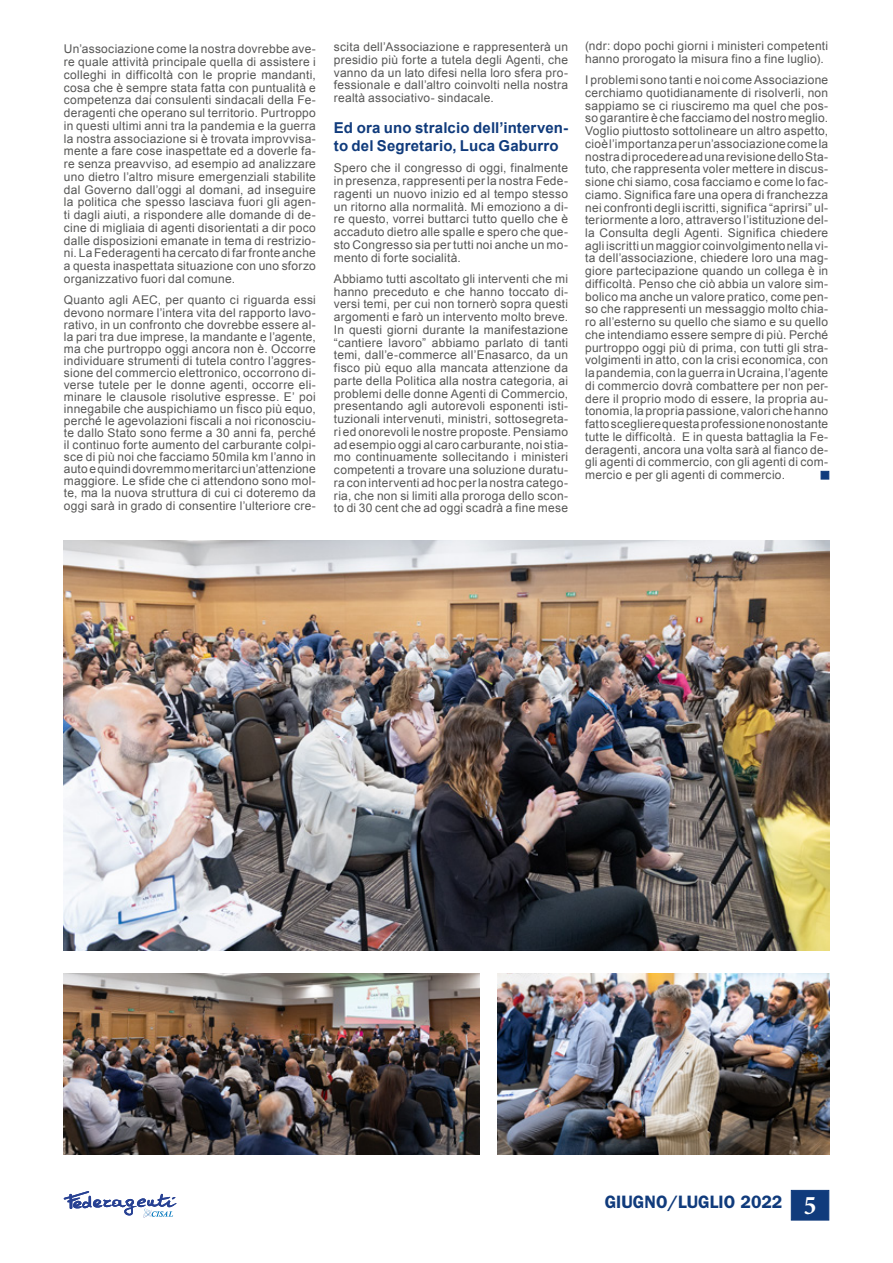
<style>
.page{position:relative;width:893px;height:1263px;background:#fff}
.page>*{position:absolute;margin:0;border:0;box-sizing:border-box;transform-origin:0 0}
.t1{font:600 18px "Franklin Gothic";color:#103b7c}
.t2{font:700 15px/18px "Arial";letter-spacing:.01em;color:#103b7c}
.t3{font:12px/12.8px "Arial";letter-spacing:.02em;color:#575756;text-align:justify}
.s1{font-family:"Minion Pro";font-weight:700;font-stretch:condensed;font-size:27px;color:#fff}
</style>
<div class="page">
<div style="left:791px;top:1190px;width:38px;height:30px;background:#103b7c;border:1px solid #103b7c"></div>
<svg style="left:64px;top:1191px;width:113px;height:27px"></svg>
<hr style="left:0;top:718px;width:1px;height:462px;background:#d0d0d0">
<hr style="left:0;top:1180px;width:1px;height:83px;background:#b3b2b2">
<div style="left:821px;top:471px;width:8px;height:8px;background:#103b7c;border:1px solid #103b7c"></div>
<img style="left:64px;top:974px;width:415px;height:180px">
<img style="left:497px;top:974px;width:332px;height:180px">
<img style="left:64px;top:540px;width:765px;height:410px">
<p class="t3" style="left:64px;top:43px;width:254px">Un’associazione come la nostra dovrebbe ave&shy;re quale attività principale quella di assistere i colleghi in difficoltà con le proprie mandanti, cosa che è sempre stata fatta con puntualità e competenza dai consulenti sindacali della Fe&shy;deragenti che operano sul territorio. Purtroppo in questi ultimi anni tra la pandemia e la guerra la nostra associazione si è trovata improvvisa&shy;mente a fare cose inaspettate ed a doverle fa&shy;re senza preavviso, ad esempio ad analizzare uno dietro l’altro misure emergenziali stabilite dal Governo dall’oggi al domani, ad inseguire la politica che spesso lasciava fuori gli agen&shy;ti dagli aiuti, a rispondere alle domande di de&shy;cine di migliaia di agenti disorientati a dir poco dalle disposizioni emanate in tema di restrizio&shy;ni. La Federagenti ha cercato di far fronte anche a questa inaspettata situazione con uno sforzo organizzativo fuori dal comune.</p>
<p class="t3" style="left:64px;top:294px;width:254px;line-height:12.1px">Quanto agli AEC, per quanto ci riguarda essi devono normare l’intera vita del rapporto lavo&shy;rativo, in un confronto che dovrebbe essere al&shy;la pari tra due imprese, la mandante e l’agente, ma che purtroppo oggi ancora non è. Occorre individuare strumenti di tutela contro l’aggres&shy;sione del commercio elettronico, occorrono di&shy;verse tutele per le donne agenti, occorre eli&shy;minare le clausole risolutive espresse. E’ poi innegabile che auspichiamo un fisco più equo, perché le agevolazioni fiscali a noi riconosciu&shy;te dallo Stato sono ferme a 30 anni fa, perché il continuo forte aumento del carburante colpi&shy;sce di più noi che facciamo 50mila km l’anno in auto e quindi dovremmo meritarci un’attenzione maggiore. Le sfide che ci attendono sono mol&shy;te, ma la nuova struttura di cui ci doteremo da oggi sarà in grado di consentire l’ulteriore cre-</p>
<p class="t3" style="left:334px;top:41px;width:236px">scita dell’Associazione e rappresenterà un presidio più forte a tutela degli Agenti, che vanno da un lato difesi nella loro sfera pro&shy;fessionale e dall’altro coinvolti nella nostra realtà associativo- sindacale.</p>
<p class="t2" style="left:334px;top:119px;width:236px">Ed ora uno stralcio dell’interven&shy;to del Segretario, Luca Gaburro</p>
<p class="t3" style="left:334px;top:162px;width:236px">Spero che il congresso di oggi, finalmente in presenza, rappresenti per la nostra Fede&shy;ragenti un nuovo inizio ed al tempo stesso un ritorno alla normalità. Mi emoziono a di&shy;re questo, vorrei buttarci tutto quello che è accaduto dietro alle spalle e spero che que&shy;sto Congresso sia per tutti noi anche un mo&shy;mento di forte socialità.</p>
<p class="t3" style="left:334px;top:272px;width:236px">Abbiamo tutti ascoltato gli interventi che mi hanno preceduto e che hanno toccato di&shy;versi temi, per cui non tornerò sopra questi argomenti e farò un intervento molto breve.<br>In questi giorni durante la manifestazione “cantiere lavoro” abbiamo parlato di tanti temi, dall’e-commerce all’Enasarco, da un fisco più equo alla mancata attenzione da parte della Politica alla nostra categoria, ai problemi delle donne Agenti di Commercio, presentando agli autorevoli esponenti isti&shy;tuzionali intervenuti, ministri, sottosegreta&shy;ri ed onorevoli le nostre proposte. Pensiamo ad esempio oggi al caro carburante, noi stia&shy;mo continuamente sollecitando i ministeri competenti a trovare una soluzione duratu&shy;ra con interventi ad hoc per la nostra catego&shy;ria, che non si limiti alla proroga dello scon&shy;to di 30 cent che ad oggi scadrà a fine mese</p>
<p class="t3" style="left:585px;top:40px;width:245px">(ndr: dopo pochi giorni i ministeri competenti hanno prorogato la misura fino a fine luglio).</p>
<p class="t3" style="left:585px;top:74px;width:245px">I problemi sono tanti e noi come Associazione cerchiamo quotidianamente di risolverli, non sappiamo se ci riusciremo ma quel che pos&shy;so garantire è che facciamo del nostro meglio.<br>Voglio piuttosto sottolineare un altro aspetto, cioè l’importanza per un’associazione come la nostra di procedere ad una revisione dello Sta&shy;tuto, che rappresenta voler mettere in discus&shy;sione chi siamo, cosa facciamo e come lo fac&shy;ciamo. Significa fare una opera di franchezza nei confronti degli iscritti, significa “aprirsi” ul&shy;teriormente a loro, attraverso l’istituzione del&shy;la Consulta degli Agenti. Significa chiedere agli iscritti un maggior coinvolgimento nella vi&shy;ta dell’associazione, chiedere loro una mag&shy;giore partecipazione quando un collega è in difficoltà. Penso che ciò abbia un valore sim&shy;bolico ma anche un valore pratico, come pen&shy;so che rappresenti un messaggio molto chia&shy;ro all’esterno su quello che siamo e su quello che intendiamo essere sempre di più. Perché purtroppo oggi più di prima, con tutti gli stra&shy;volgimenti in atto, con la crisi economica, con la pandemia, con la guerra in Ucraina, l’agente di commercio dovrà combattere per non per&shy;dere il proprio modo di essere, la propria au&shy;tonomia, la propria passione, valori che hanno fatto scegliere questa professione nonostante tutte le difficoltà. E in questa battaglia la Fe&shy;deragenti, ancora una volta sarà al fianco de&shy;gli agenti di commercio, con gli agenti di com&shy;mercio e per gli agenti di commercio.</p>
<h1 class="t1" style="left:605px;top:1191px;width:213px">GIUGNO/LUGLIO 2022 <span class="s1">5</span></h1>
</div>
